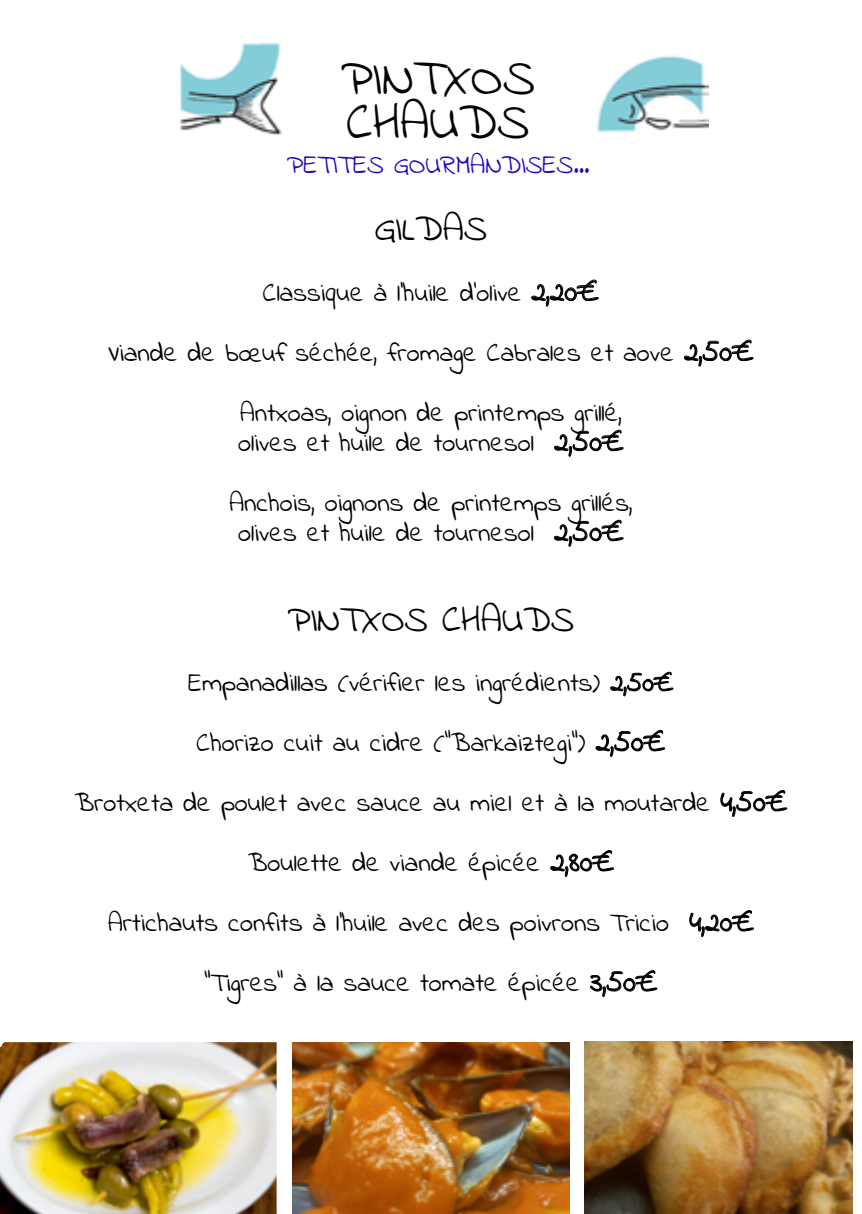
<style>
.page{position:relative;width:862px;height:1214px;background:#fff}
.page>*{position:absolute;margin:0;border:0;box-sizing:border-box;transform-origin:0 0}
.t1{font:38.8px/44px "Indie Flower";color:#040404}
.t2{font:28px "Indie Flower";color:#000}
.t3{font:20px/30px "Indie Flower";color:#000}
.t4{font:20px "Indie Flower";color:#1e08bf}
.s1{font-size:22px}
</style>
<div class="page">
<img style="left:0;top:1042px;width:277px;height:171px">
<img style="left:292px;top:1042px;width:277px;height:171px">
<img style="left:585px;top:1041px;width:267px;height:172px">
<svg style="left:531px;top:279px;width:68px;height:27px"></svg>
<svg style="left:684px;top:339px;width:69px;height:27px"></svg>
<svg style="left:554px;top:429px;width:69px;height:27px"></svg>
<svg style="left:554px;top:519px;width:69px;height:27px"></svg>
<svg style="left:610px;top:671px;width:63px;height:25px"></svg>
<svg style="left:595px;top:730px;width:70px;height:26px"></svg>
<svg style="left:720px;top:790px;width:67px;height:26px"></svg>
<svg style="left:550px;top:850px;width:64px;height:26px"></svg>
<svg style="left:689px;top:910px;width:65px;height:26px"></svg>
<svg style="left:590px;top:970px;width:67px;height:26px"></svg>
<img style="left:179px;top:43px;width:530px;height:92px">
<h1 class="t1" style="left:341px;top:58px;width:196px">PINTXOS<br>CHAUDS</h1>
<p class="t4" style="left:287px;top:154px;width:304px">PETITES GOURMANDISES...</p>
<h2 class="t2" style="left:374px;top:214px;width:114px">GILDAS</h2>
<p class="t3" style="left:263px;top:278px;width:337px">Classique à l'huile d'olive <span class="s1">2,20€</span></p>
<p class="t3" style="left:108px;top:338px;width:647px">Viande de bœuf séchée, fromage Cabrales et aove <span class="s1">2,50€</span></p>
<p class="t3" style="left:238px;top:398px;width:387px">Antxoas, oignon de printemps grillé, olives et huile de tournesol <span class="s1">2,50€</span></p>
<p class="t3" style="left:229px;top:488px;width:405px;text-align:center">Anchois, oignons de printemps grillés, olives et huile de tournesol <span class="s1">2,50€</span></p>
<h2 class="t2" style="left:287px;top:604px;width:288px">PINTXOS CHAUDS</h2>
<p class="t3" style="left:188px;top:668px;width:487px">Empanadillas (vérifier les ingrédients) 2,50€</p>
<p class="t3" style="left:197px;top:728px;width:470px">Chorizo cuit au cidre ("Barkaiztegi") <span class="s1">2,50€</span></p>
<p class="t3" style="left:74px;top:788px;width:714px">Brotxeta de poulet avec sauce au miel et à la moutarde <span class="s1">4,50€</span></p>
<p class="t3" style="left:248px;top:848px;width:368px">Boulette de viande épicée <span class="s1">2,80€</span></p>
<p class="t3" style="left:108px;top:908px;width:648px">Artichauts confits à l'huile avec des poivrons Tricio <span class="s1">4,20€</span></p>
<p class="t3" style="left:204px;top:968px;width:455px">“Tigres” à la sauce tomate épicée <span class="s1">3,50€</span></p>
</div>
